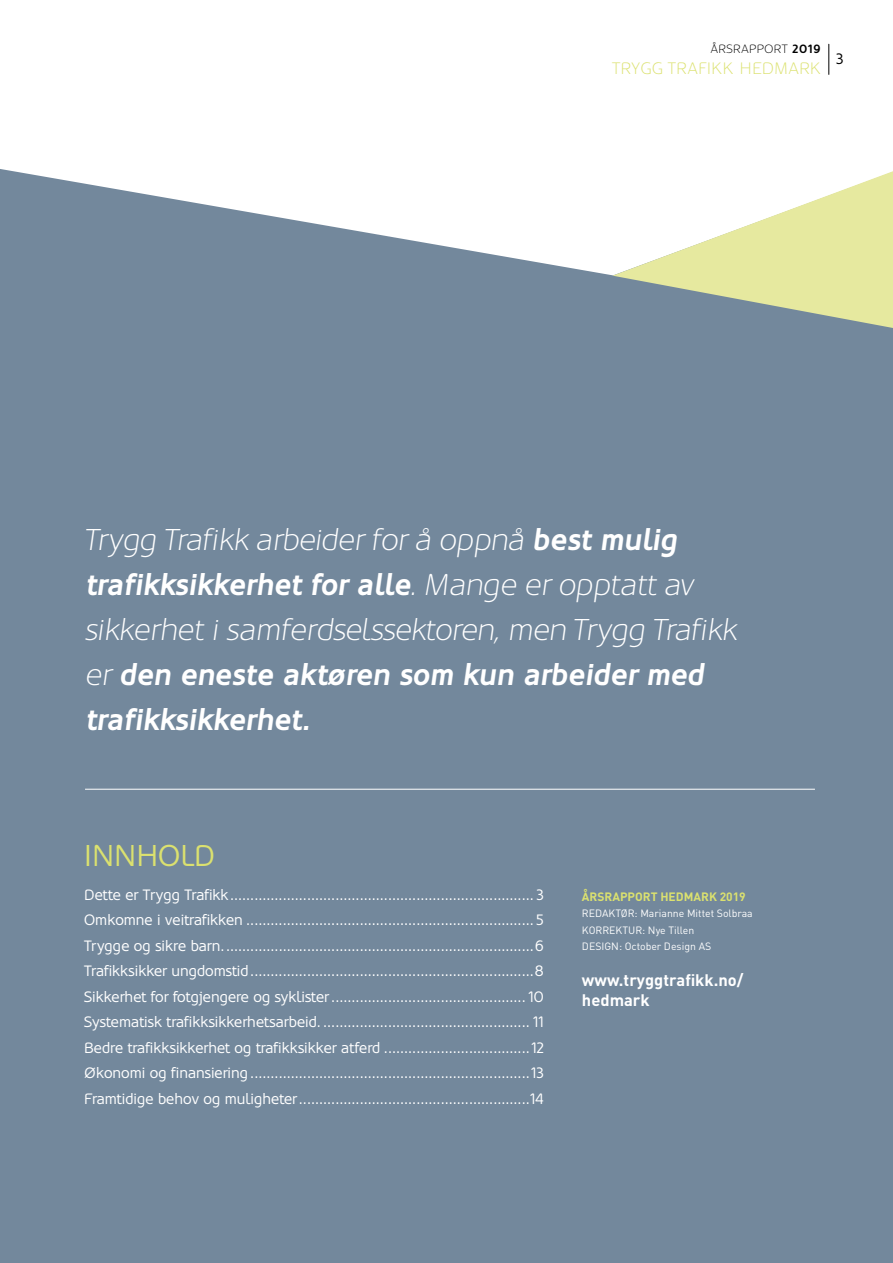
<style>
.page{position:relative;width:893px;height:1263px;background:#fff}
.page>*{position:absolute;margin:0;border:0;box-sizing:border-box;transform-origin:0 0}
.t1{font:italic 300 30px/45px "Oblik";letter-spacing:-.01em;color:#fff}
.t2{font:30px "Oblik";color:#dbe16f}
.t3{font:700 16.5px/19.5px "DIN";color:#fff}
.t4{font:300 16.5px "Oblik";letter-spacing:.05em;color:#dbe16f}
.t5{font:15px/25.5px "Oblik";color:#fff;text-align:justify}
.t6{font:15px "Oblik";color:#000}
.t7{font:700 12px "DIN";color:#dbe16f}
.t8{font:300 12px "Oblik";letter-spacing:.05em;color:#000}
.t9{font:10.5px/16.5px "DIN";color:#fff}
.s1{font-weight:700}
</style>
<div class="page">
<hr style="left:828px;top:44px;width:1px;height:30px;background:#000">
<div style="left:0;top:275px;width:893px;height:988px;background:#73889c"></div>
<svg style="left:613px;top:171px;width:280px;height:157px"></svg>
<svg style="left:0;top:169px;width:612px;height:338px;background:#8799aa"></svg>
<hr style="left:85px;top:789px;width:730px;height:1px;background:#fff">
<p class="t8" style="left:711px;top:42px;width:111px">ÅRSRAPPORT <span class="s1">2019</span></p>
<p class="t4" style="left:612px;top:59px;width:210px">TRYGG TRAFIKK HEDMARK</p>
<p class="t6" style="left:836px;top:50px;width:9px">3</p>
<h1 class="t1" style="left:85px;top:517px;width:653px">Trygg Trafikk arbeider for å oppnå <span class="s1">best mulig trafikksikkerhet for alle</span>. Mange er opptatt av sikkerhet i samferdselssektoren, men Trygg Trafikk er <span class="s1">den eneste aktøren som kun arbeider med trafikksikkerhet.</span></h1>
<h1 class="t2" style="left:84px;top:838px;width:133px">INNHOLD</h1>
<p class="t5" style="left:84px;top:882px;width:461px">Dette er Trygg Trafikk........................................................................... 3<br>Omkomne i veitrafikken ....................................................................... 5<br>Trygge og sikre barn.............................................................................6<br>Trafikksikker ungdomstid......................................................................8<br>Sikkerhet for fotgjengere og syklister................................................ 10<br>Systematisk trafikksikkerhetsarbeid. ................................................... 11<br>Bedre trafikksikkerhet og trafikksikker atferd ....................................12<br>Økonomi og finansiering .....................................................................13<br>Framtidige behov og muligheter.........................................................14</p>
<p class="t7" style="left:582px;top:889px;width:165px">ÅRSRAPPORT HEDMARK 2019</p>
<p class="t9" style="left:582px;top:905px;width:172px">REDAKTØR: Marianne Mittet Solbraa<br>KORREKTUR: Nye Tillen<br>DESIGN: October Design AS</p>
<p class="t3" style="left:582px;top:970px;width:163px">www.tryggtrafikk.no/ hedmark</p>
</div>
